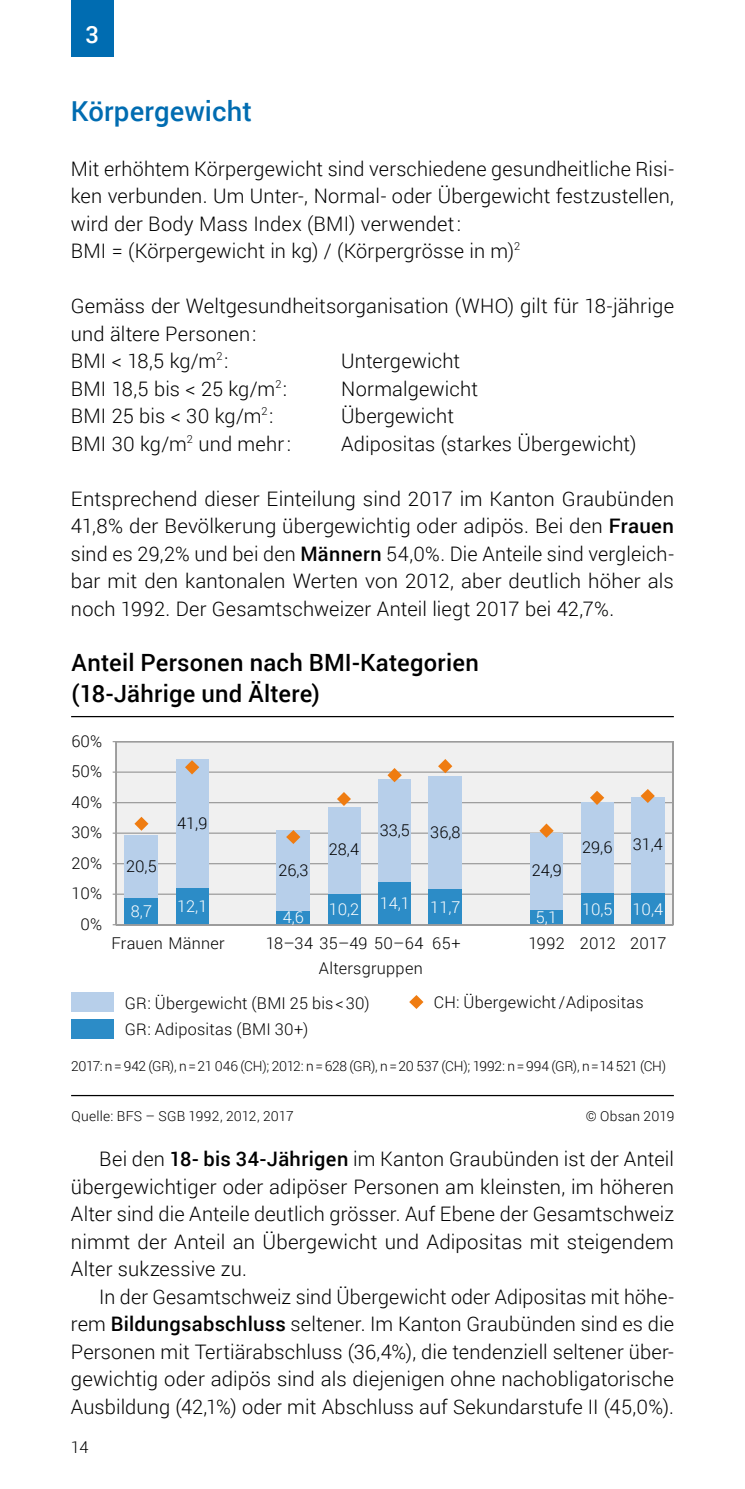
<style>
.page{position:relative;width:745px;height:1489px;background:#fff}
.page>*{position:absolute;margin:0;border:0;box-sizing:border-box;transform-origin:0 0}
.Untertitel_1_farbig{font:500 27.5px "Roboto";letter-spacing:.005em;color:#006cb1}
.t1{font:500 23.75px/31px "Roboto";letter-spacing:.01em;color:#000}
.Kapitelnummer{font:500 23.75px "Roboto";color:#fff}
.Grundtext_D{font:300 20px/27.5px "Roboto";letter-spacing:.01em;color:#000;text-align:justify}
.Grundtext_Einzug_D{font:300 20px/27.5px "Roboto";letter-spacing:.005em;color:#000;text-align:justify}
.t2{font:300 16.25px "Roboto";letter-spacing:.015em;color:#000}
.t3{font:300 16.25px "Roboto";color:#fff}
.t4{font:300 16.25px "Roboto";letter-spacing:-.005em;color:#000}
.t5{font:300 13.75px "Roboto";color:#000}
.t6{font:300 13.75px "Roboto";letter-spacing:.02em;color:#000}
.s1{font-weight:500}
</style>
<div class="page">
<div style="left:71px;top:0;width:42px;height:57px;background:#006cb1"></div>
<div style="left:112px;top:741px;width:562px;height:184px;background:#f0f0f0"></div>
<hr style="left:116px;top:893px;width:556px;height:1px;background:#9c9c9c">
<hr style="left:116px;top:863px;width:556px;height:1px;background:#9c9c9c">
<hr style="left:116px;top:832px;width:556px;height:1px;background:#9c9c9c">
<hr style="left:116px;top:802px;width:556px;height:1px;background:#9c9c9c">
<hr style="left:116px;top:771px;width:556px;height:1px;background:#9c9c9c">
<hr style="left:116px;top:741px;width:556px;height:1px;background:#9c9c9c">
<hr style="left:115px;top:741px;width:2px;height:183px;background:#9c9c9c">
<div style="left:125px;top:898px;width:33px;height:26px;background:#2c8cc7"></div>
<div style="left:125px;top:835px;width:33px;height:63px;background:#b7cfea"></div>
<div style="left:176px;top:887px;width:32px;height:37px;background:#2c8cc7"></div>
<div style="left:176px;top:759px;width:32px;height:128px;background:#b7cfea"></div>
<div style="left:277px;top:910px;width:33px;height:14px;background:#2c8cc7"></div>
<div style="left:277px;top:830px;width:33px;height:80px;background:#b7cfea"></div>
<div style="left:327px;top:893px;width:33px;height:31px;background:#2c8cc7"></div>
<div style="left:327px;top:806px;width:33px;height:87px;background:#b7cfea"></div>
<div style="left:378px;top:881px;width:33px;height:43px;background:#2c8cc7"></div>
<div style="left:378px;top:779px;width:33px;height:102px;background:#b7cfea"></div>
<div style="left:428px;top:888px;width:33px;height:36px;background:#2c8cc7"></div>
<div style="left:428px;top:776px;width:33px;height:112px;background:#b7cfea"></div>
<div style="left:530px;top:909px;width:32px;height:15px;background:#2c8cc7"></div>
<div style="left:530px;top:833px;width:32px;height:76px;background:#b7cfea"></div>
<div style="left:580px;top:892px;width:33px;height:32px;background:#2c8cc7"></div>
<div style="left:580px;top:802px;width:33px;height:90px;background:#b7cfea"></div>
<div style="left:631px;top:892px;width:33px;height:32px;background:#2c8cc7"></div>
<div style="left:631px;top:797px;width:33px;height:95px;background:#b7cfea"></div>
<hr style="left:71px;top:1094px;width:602px;height:2px;background:#000">
<hr style="left:71px;top:716px;width:602px;height:1px;background:#000">
<svg style="left:134px;top:816px;width:14px;height:14px"></svg>
<svg style="left:185px;top:760px;width:14px;height:14px"></svg>
<svg style="left:286px;top:830px;width:14px;height:14px"></svg>
<svg style="left:337px;top:792px;width:14px;height:14px"></svg>
<svg style="left:387px;top:768px;width:14px;height:14px"></svg>
<svg style="left:438px;top:759px;width:14px;height:14px"></svg>
<svg style="left:539px;top:823px;width:14px;height:14px"></svg>
<svg style="left:589px;top:790px;width:15px;height:15px"></svg>
<svg style="left:640px;top:789px;width:14px;height:14px"></svg>
<hr style="left:116px;top:924px;width:556px;height:1px;background:#9c9c9c">
<div style="left:72px;top:1018px;width:42px;height:19px;background:#2c8cc7"></div>
<div style="left:72px;top:992px;width:42px;height:19px;background:#b7cfea"></div>
<svg style="left:409px;top:995px;width:14px;height:13px"></svg>
<h2 class="Kapitelnummer" style="left:85px;top:17px;width:15px">3</h2>
<h3 class="Untertitel_1_farbig" style="left:71px;top:91px;width:182px">Körpergewicht</h3>
<p class="Grundtext_D" style="left:71px;top:154px;width:604px">Mit erhöhtem Körpergewicht sind verschiedene gesundheitliche Risi&shy;ken verbunden. Um Unter-, Normal- oder Übergewicht festzustellen, wird der Body Mass Index (BMI) verwendet:</p>
<p class="Grundtext_D" style="left:71px;top:236px;width:450px">BMI = (Körpergewicht in kg) / (Körpergrösse in m)<sup>2</sup></p>
<p class="Grundtext_D" style="left:71px;top:291px;width:604px">Gemäss der Weltgesundheitsorganisation (WHO) gilt für 18-jährige und ältere Personen:</p>
<p class="Grundtext_D" style="left:71px;top:346px;width:159px">BMI &lt; 18,5 kg/m<sup>2</sup>:</p>
<p class="Grundtext_D" style="left:341px;top:346px;width:120px">Untergewicht</p>
<p class="Grundtext_D" style="left:71px;top:374px;width:217px">BMI 18,5 bis &lt; 25 kg/m<sup>2</sup>:</p>
<p class="Grundtext_D" style="left:341px;top:374px;width:138px">Normalgewicht</p>
<p class="Grundtext_D" style="left:71px;top:401px;width:204px">BMI 25 bis &lt; 30 kg/m<sup>2</sup>:</p>
<p class="Grundtext_D" style="left:341px;top:401px;width:114px">Übergewicht</p>
<p class="Grundtext_D" style="left:71px;top:429px;width:221px">BMI 30 kg/m<sup>2</sup> und mehr :</p>
<p class="Grundtext_D" style="left:341px;top:429px;width:296px">Adipositas (starkes Übergewicht)</p>
<p class="Grundtext_D" style="left:71px;top:484px;width:604px">Entsprechend dieser Einteilung sind 2017 im Kanton Graubünden 41,8% der Bevölkerung übergewichtig oder adipös. Bei den <span class="s1">Frauen </span>sind es 29,2% und bei den <span class="s1">Männern</span> 54,0%. Die Anteile sind vergleich&shy;bar mit den kantonalen Werten von 2012, aber deutlich höher als noch 1992. Der Gesamtschweizer Anteil liegt 2017 bei 42,7%.</p>
<p class="t1" style="left:72px;top:646px;width:408px">Anteil Personen nach BMI-Kategorien (18-Jährige und Ältere)</p>
<p class="t2" style="left:72px;top:729px;width:32px">60%</p>
<p class="t2" style="left:72px;top:760px;width:32px">50%</p>
<p class="t2" style="left:72px;top:790px;width:32px">40%</p>
<p class="t2" style="left:72px;top:821px;width:32px">30%</p>
<p class="t2" style="left:72px;top:851px;width:32px">20%</p>
<p class="t2" style="left:72px;top:882px;width:32px">10%</p>
<p class="t2" style="left:81px;top:912px;width:23px">0%</p>
<p class="t2" style="left:126px;top:855px;width:32px">20,5</p>
<p class="t3" style="left:131px;top:900px;width:23px">8,7</p>
<p class="t2" style="left:177px;top:812px;width:32px">41,9</p>
<p class="t3" style="left:177px;top:895px;width:32px">12,1</p>
<p class="t2" style="left:278px;top:858px;width:32px">26,3</p>
<p class="t2" style="left:329px;top:838px;width:32px">28,4</p>
<p class="t2" style="left:379px;top:818px;width:32px">33,5</p>
<p class="t2" style="left:430px;top:821px;width:32px">36,8</p>
<p class="t2" style="left:531px;top:859px;width:32px">24,9</p>
<p class="t3" style="left:379px;top:892px;width:32px">14,1</p>
<p class="t3" style="left:430px;top:895px;width:32px">11,7</p>
<p class="t3" style="left:328px;top:898px;width:32px">10,2</p>
<p class="t3" style="left:283px;top:906px;width:23px">4,6</p>
<p class="t3" style="left:535px;top:905px;width:23px">5,1</p>
<p class="t2" style="left:582px;top:835px;width:32px">29,6</p>
<p class="t3" style="left:581px;top:897px;width:32px">10,5</p>
<p class="t2" style="left:632px;top:833px;width:32px">31,4</p>
<p class="t3" style="left:632px;top:897px;width:32px">10,4</p>
<p class="t2" style="left:111px;top:932px;width:115px">Frauen Männer</p>
<p class="t2" style="left:266px;top:932px;width:196px">18–34 35–49 50–64 65+</p>
<p class="t4" style="left:528px;top:932px;width:139px">1992 2012 2017</p>
<p class="t2" style="left:318px;top:956px;width:105px">Altersgruppen</p>
<p class="t2" style="left:125px;top:991px;width:246px">GR: Übergewicht (BMI 25 bis&lt;30)</p>
<p class="t2" style="left:125px;top:1017px;width:185px">GR: Adipositas (BMI 30+)</p>
<p class="t2" style="left:433px;top:991px;width:211px">CH: Übergewicht /Adipositas</p>
<p class="t5" style="left:71px;top:1056px;width:596px">2017: n=942 (GR), n=21 046 (CH); 2012: n=628 (GR), n=20 537 (CH); 1992: n=994 (GR), n=14 521 (CH)</p>
<p class="t6" style="left:72px;top:1106px;width:223px">Quelle: BFS – SGB 1992, 2012, 2017</p>
<p class="t5" style="left:585px;top:1106px;width:90px">© Obsan 2019</p>
<p class="Grundtext_Einzug_D" style="left:71px;top:1144px;width:604px;text-indent:28px">Bei den <span class="s1">18- bis 34-Jährigen</span> im Kanton Graubünden ist der Anteil übergewichtiger oder adipöser Personen am kleinsten, im höheren Alter sind die Anteile deutlich grösser. Auf Ebene der Gesamtschweiz nimmt der Anteil an Übergewicht und Adipositas mit steigendem Alter sukzessive zu.</p>
<p class="Grundtext_Einzug_D" style="left:71px;top:1281px;width:604px;text-indent:28px">In der Gesamtschweiz sind Übergewicht oder Adipositas mit höhe&shy;rem <span class="s1">Bildungsabschluss</span> seltener. Im Kanton Graubünden sind es die Personen mit Tertiärabschluss (36,4%), die tendenziell seltener über&shy;gewichtig oder adipös sind als diejenigen ohne nachobligatorische Ausbildung (42,1%) oder mit Abschluss auf Sekundarstufe II (45,0%).</p>
<p class="t2" style="left:71px;top:1435px;width:19px">14</p>
</div>
